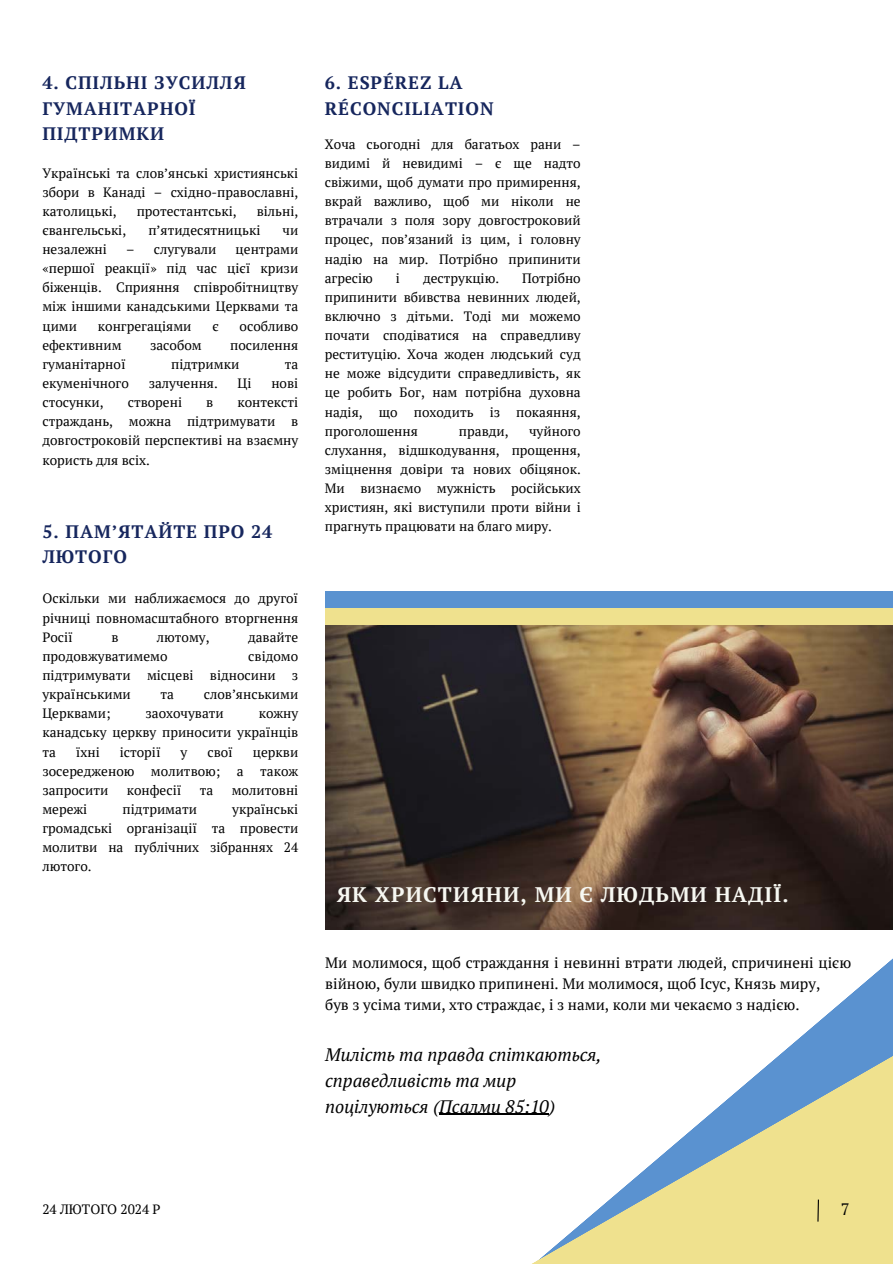
<style>
.page{position:relative;width:893px;height:1264px;background:#fff}
.page>*{position:absolute;margin:0;border:0;box-sizing:border-box;transform-origin:0 0}
.t1{font:700 21px "PT Serif";letter-spacing:.05em;color:#f7f8f2}
.t2{font:700 18px/25.8px "PT Serif";letter-spacing:.05em;color:#16265d}
.t3{font:italic 18px/25.8px "PT Serif";color:#000}
.t4{font:16.5px "PT Serif";color:#000}
.t5{font:15px/21.3px "PT Serif";color:#000}
.t6{font:13.5px/19.2px "PT Serif";color:#000;text-align:justify}
</style>
<div class="page">
<svg style="left:439px;top:959px;width:453px;height:304px"></svg>
<svg style="left:817px;top:1199px;width:1px;height:22px"></svg>
<img style="left:325px;top:624px;width:567px;height:305px">
<hr style="left:439px;top:1113px;width:110px;height:1px;background:#000">
<div style="left:325px;top:608px;width:567px;height:16px;background:#efe18e"></div>
<div style="left:325px;top:591px;width:567px;height:17px;background:#5a92d0"></div>
<h2 class="t2" style="left:42px;top:69px;width:205px">4. СПІЛЬНІ ЗУСИЛЛЯ<br>ГУМАНІТАРНОЇ<br>ПІДТРИМКИ</h2>
<p class="t6" style="left:42px;top:163px;width:257px">Українські та слов’янські християнські збори в Канаді – східно-православні, католицькі,</p>
<p class="t6" style="left:137px;top:201px;width:101px">протестантські,</p>
<p class="t6" style="left:257px;top:201px;width:43px">вільні,</p>
<p class="t6" style="left:42px;top:220px;width:85px">євангельські,</p>
<p class="t6" style="left:148px;top:220px;width:114px">п’ятидесятницькі</p>
<p class="t6" style="left:282px;top:220px;width:17px">чи</p>
<p class="t6" style="left:42px;top:239px;width:66px">незалежні</p>
<p class="t6" style="left:126px;top:239px;width:92px">– слугували</p>
<p class="t6" style="left:42px;top:239px;width:257px;text-indent:193px">центрами «першої реакції» під час цієї кризи біженців. Сприяння співробітництву між іншими канадськими Церквами та цими</p>
<p class="t6" style="left:98px;top:316px;width:95px">конгрегаціями</p>
<p class="t6" style="left:212px;top:316px;width:8px">є</p>
<p class="t6" style="left:239px;top:316px;width:60px">особливо</p>
<p class="t6" style="left:42px;top:335px;width:81px">ефективним</p>
<p class="t6" style="left:150px;top:335px;width:53px">засобом</p>
<p class="t6" style="left:230px;top:335px;width:70px">посилення</p>
<p class="t6" style="left:42px;top:354px;width:85px">гуманітарної</p>
<p class="t6" style="left:171px;top:354px;width:70px">підтримки</p>
<p class="t6" style="left:285px;top:354px;width:15px">та</p>
<p class="t6" style="left:42px;top:373px;width:88px">екуменічного</p>
<p class="t6" style="left:149px;top:373px;width:71px">залучення.</p>
<p class="t6" style="left:238px;top:373px;width:15px">Ці</p>
<p class="t6" style="left:271px;top:373px;width:28px">нові</p>
<p class="t6" style="left:42px;top:392px;width:63px">стосунки,</p>
<p class="t6" style="left:128px;top:392px;width:56px">створені</p>
<p class="t6" style="left:206px;top:392px;width:9px">в</p>
<p class="t6" style="left:42px;top:392px;width:257px;text-indent:195px">контексті страждань, можна підтримувати в довгостроковій перспективі на взаємну користь для всіх.</p>
<h2 class="t2" style="left:42px;top:518px;width:231px">5. ПАМ’ЯТАЙТЕ ПРО 24<br>ЛЮТОГО</h2>
<p class="t6" style="left:42px;top:588px;width:257px">Оскільки ми наближаємося до другої річниці повномасштабного вторгнення Росії</p>
<p class="t6" style="left:111px;top:627px;width:9px">в</p>
<p class="t6" style="left:157px;top:627px;width:54px">лютому,</p>
<p class="t6" style="left:248px;top:627px;width:52px">давайте</p>
<p class="t6" style="left:42px;top:646px;width:127px">продовжуватимемо</p>
<p class="t6" style="left:42px;top:646px;width:257px;text-indent:206px">свідомо підтримувати місцеві відносини з українськими</p>
<p class="t6" style="left:160px;top:684px;width:15px">та</p>
<p class="t6" style="left:204px;top:684px;width:96px">слов’янськими</p>
<p class="t6" style="left:42px;top:703px;width:70px">Церквами;</p>
<p class="t6" style="left:145px;top:703px;width:80px">заохочувати</p>
<p class="t6" style="left:42px;top:703px;width:257px;text-indent:216px">кожну канадську церкву приносити українців та</p>
<p class="t6" style="left:76px;top:741px;width:26px">їхні</p>
<p class="t6" style="left:120px;top:741px;width:42px">історії</p>
<p class="t6" style="left:181px;top:741px;width:8px">у</p>
<p class="t6" style="left:207px;top:741px;width:27px">свої</p>
<p class="t6" style="left:42px;top:741px;width:257px;text-indent:210px">церкви зосередженою молитвою; а також запросити</p>
<p class="t6" style="left:127px;top:780px;width:56px">конфесії</p>
<p class="t6" style="left:200px;top:780px;width:15px">та</p>
<p class="t6" style="left:232px;top:780px;width:68px">молитовні</p>
<p class="t6" style="left:42px;top:799px;width:257px;text-indent:190px">українські громадські організації та провести молитви на публічних зібраннях 24 лютого.</p>
<p class="t6" style="left:42px;top:799px;width:46px">мережі</p>
<p class="t6" style="left:123px;top:799px;width:76px">підтримати</p>
<h2 class="t2" style="left:325px;top:69px;width:170px">6. ESPÉREZ LA<br>RÉCONCILIATION</h2>
<p class="t6" style="left:325px;top:134px;width:257px">Хоча сьогодні для багатьох рани – видимі й невидимі – є ще надто свіжими, щоб думати про примирення, вкрай важливо, щоб ми ніколи не втрачали з поля зору довгостроковий процес, пов’язаний із цим, і головну надію на мир. Потрібно припинити агресію</p>
<p class="t6" style="left:325px;top:268px;width:257px;text-indent:197px">Потрібно припинити вбивства невинних людей, включно з дітьми. Тоді ми можемо почати сподіватися на справедливу реституцію. Хоча жоден людський суд не може відсудити справедливість, як це робить Бог, нам потрібна духовна надія, що походить із покаяння, проголошення</p>
<p class="t6" style="left:396px;top:268px;width:6px">і</p>
<p class="t6" style="left:423px;top:268px;width:78px">деструкцію.</p>
<p class="t6" style="left:325px;top:421px;width:257px;text-indent:204px">чуйного слухання, відшкодування, прощення, зміцнення довіри та нових обіцянок.<br>Ми визнаємо мужність російських християн, які виступили проти війни і прагнуть працювати на благо миру.</p>
<p class="t6" style="left:459px;top:421px;width:51px">правди,</p>
<h1 class="t1" style="left:337px;top:880px;width:453px">ЯК ХРИСТИЯНИ, МИ Є ЛЮДЬМИ НАДІЇ.</h1>
<p class="t5" style="left:325px;top:951px;width:527px">Ми молимося, щоб страждання і невинні втрати людей, спричинені цією війною, були швидко припинені. Ми молимося, щоб Ісус, Князь миру,<br>був з усіма тими, хто страждає, і з нами, коли ми чекаємо з надією.</p>
<h2 class="t3" style="left:325px;top:1041px;width:278px">Милість та правда спіткаються, справедливість та мир поцілуються (Псалми 85:10)</h2>
<p class="t6" style="left:42px;top:1199px;width:120px">24 ЛЮТОГО 2024 Р</p>
<p class="t4" style="left:840px;top:1197px;width:10px">7</p>
</div>
